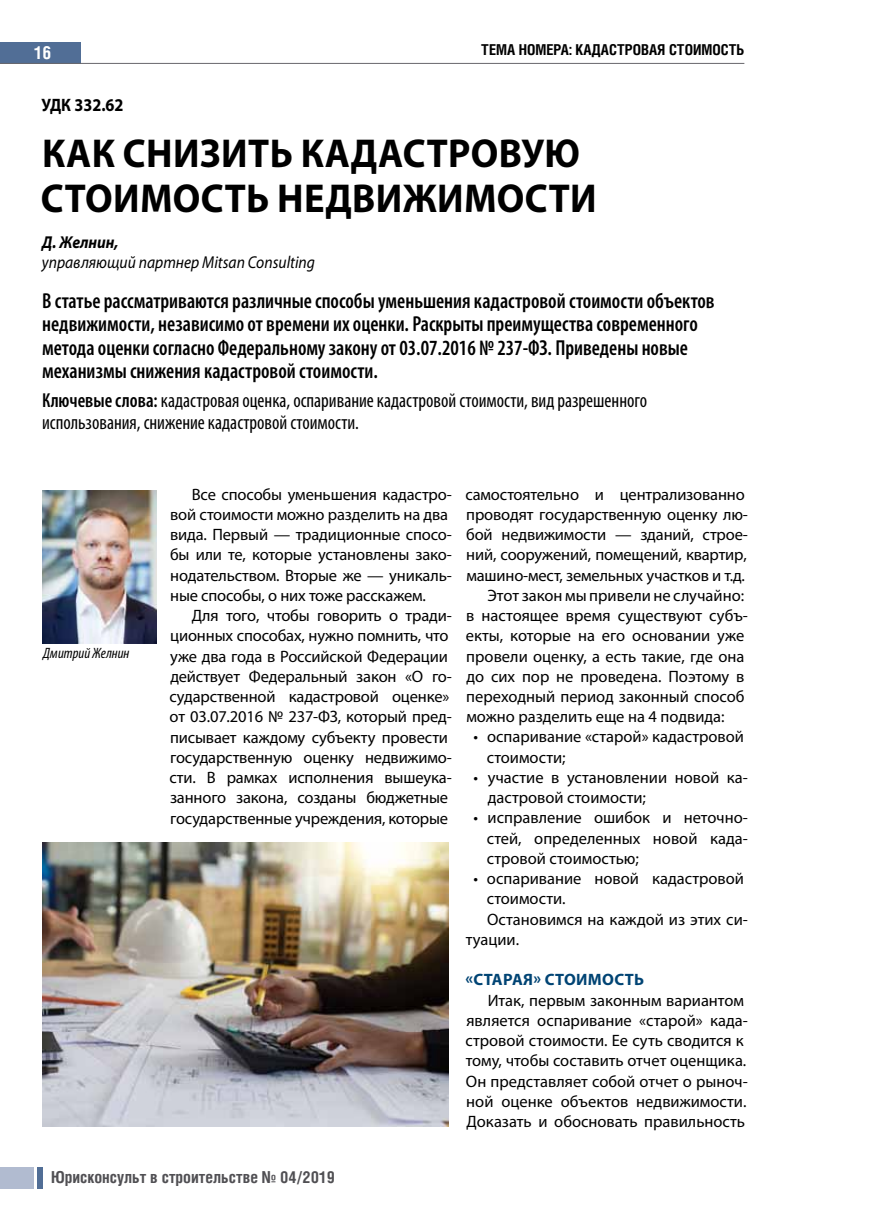
<style>
.page{position:relative;width:872px;height:1212px;background:#fff}
.page>*{position:absolute;margin:0;border:0;box-sizing:border-box;transform-origin:0 0}
.t1{font:700 40.5px/45px "Myriad Pro";letter-spacing:.02em;color:#000;scale:.95 1}
.t2{font:600 condensed 21.75px/23.2px "Myriad Pro";color:#000;scale:.95 1}
.t3{font:condensed 20.25px/22.5px "Myriad Pro";color:#000;scale:.95 1}
.t4{font:700 18px "Myriad Pro";color:#000;scale:.9 1}
.t5{font:700 18px "Helios Cond C";color:#fff}
.t6{font:italic 17.25px "Myriad Pro";color:#000;scale:.9 1}
.t7{font:italic 700 17.25px "Myriad Pro";color:#000;scale:.9 1}
.t8{font:16.5px/20.2px "Myriad Pro";letter-spacing:-.005em;color:#000}
.t9{font:700 16.5px "Helios Cond C";color:#504f53}
.t10{font:700 16.5px "Myriad Pro";letter-spacing:.02em;color:#004474}
.t11{font:700 15px "Helios Cond C";color:#000}
.t12{font:italic condensed 15px "Myriad Pro";color:#000}
.s1{font-weight:600}
</style>
<div class="page">
<div style="left:0;top:43px;width:81px;height:21px;background:#516e96"></div>
<hr style="left:0;top:63px;width:744px;height:1px;background:#68676c">
<div style="left:37px;top:1168px;width:6px;height:21px;background:#516e96"></div>
<div style="left:0;top:1168px;width:33px;height:21px;background:#b1bbd0"></div>
<img style="left:43px;top:490px;width:114px;height:153px">
<img style="left:43px;top:842px;width:406px;height:285px">
<p class="t5" style="left:34px;top:42px;width:19px">16</p>
<p class="t11" style="left:481px;top:40px;width:264px">ТЕМА НОМЕРА: КАДАСТРОВАЯ СТОИМОСТЬ</p>
<p class="t4" style="left:41px;top:93px;width:93px">УДК 332.62</p>
<h1 class="t1" style="left:41px;top:129px;width:587px">Как снизить кадастровую стоимость недвижимости</h1>
<p class="t7" style="left:42px;top:231px;width:86px">Д. Желнин,</p>
<p class="t6" style="left:42px;top:251px;width:305px">управляющий партнер Mitsan Consulting</p>
<p class="t2" style="left:42px;top:289px;width:709px">В статье рассматриваются различные способы уменьшения кадастровой стоимости объектов недвижимости, независимо от времени их оценки. Раскрыты преимущества современного метода оценки согласно Федеральному закону от 03.07.2016 № 237-ФЗ. Приведены новые механизмы снижения кадастровой стоимости.</p>
<p class="t3" style="left:42px;top:389px;width:638px"><span class="s1">Ключевые слова:</span> кадастровая оценка, оспаривание кадастровой стоимости, вид разрешенного использования, снижение кадастровой стоимости.</p>
<p class="t12" style="left:43px;top:644px;width:88px">Дмитрий Желнин</p>
<p class="t8" style="left:170px;top:484px;width:283px;text-indent:22px">Все способы уменьшения кадастро&shy;вой стоимости можно разделить на два вида. Первый — традиционные спосо&shy;бы или те, которые установлены зако&shy;нодательством. Вторые же — уникаль&shy;ные способы, о них тоже расскажем.</p>
<p class="t8" style="left:169px;top:605px;width:284px;text-indent:22px">Для того, чтобы говорить о тради&shy;ционных способах, нужно помнить, что уже два года в Российской Федерации действует Федеральный закон «О го&shy;сударственной кадастровой оценке» от 03.07.2016 № 237-ФЗ, который пред&shy;писывает каждому субъекту провести государственную оценку недвижимо&shy;сти. В рамках исполнения вышеука&shy;занного закона, созданы бюджетные государственные учреждения, которые</p>
<p class="t8" style="left:465px;top:484px;width:281px">самостоятельно и централизованно</p>
<p class="t8" style="left:466px;top:504px;width:283px">проводят государственную оценку лю-</p>
<p class="t8" style="left:466px;top:524px;width:283px">бой недвижимости — зданий, строе-</p>
<p class="t8" style="left:466px;top:544px;width:282px">ний, сооружений, помещений, квартир,</p>
<p class="t8" style="left:466px;top:564px;width:280px">машино-мест, земельных участков и т.д.</p>
<p class="t8" style="left:487px;top:585px;width:258px">Этот закон мы привели не случайно:</p>
<p class="t8" style="left:466px;top:605px;width:283px">в настоящее время существуют субъ-</p>
<p class="t8" style="left:466px;top:625px;width:280px">екты, которые на его основании уже</p>
<p class="t8" style="left:466px;top:645px;width:279px">провели оценку, а есть такие, где она</p>
<p class="t8" style="left:466px;top:666px;width:279px">до сих пор не проведена. Поэтому в</p>
<p class="t8" style="left:466px;top:686px;width:280px">переходный период законный способ</p>
<p class="t8" style="left:466px;top:706px;width:260px">можно разделить еще на 4 подвида:</p>
<p class="t8" style="left:487px;top:726px;width:259px;text-indent:-13px">• оспаривание «старой» кадастровой стоимости;</p>
<p class="t8" style="left:488px;top:767px;width:262px;text-indent:-14px">• участие в установлении новой ка&shy;дастровой стоимости;</p>
<p class="t8" style="left:487px;top:807px;width:263px;text-align:justify;text-indent:-13px">• исправление ошибок и неточно&shy;стей, определенных новой када&shy;стровой стоимостью;</p>
<p class="t8" style="left:473px;top:868px;width:272px">• оспаривание новой кадастровой</p>
<p class="t8" style="left:487px;top:888px;width:80px">стоимости.</p>
<p class="t8" style="left:487px;top:909px;width:262px">Остановимся на каждой из этих си-</p>
<p class="t8" style="left:466px;top:929px;width:55px">туации.</p>
<p class="t10" style="left:465px;top:969px;width:180px">«Старая» стоимость</p>
<p class="t8" style="left:465px;top:990px;width:284px;text-indent:22px">Итак, первым законным вариантом является оспаривание «старой» када&shy;стровой стоимости. Ее суть сводится к тому, чтобы составить отчет оценщика.<br>Он представляет собой отчет о рыноч&shy;ной оценке объектов недвижимости.<br>Доказать и обосновать правильность</p>
<p class="t9" style="left:51px;top:1167px;width:285px">Юрисконсульт в строительстве № 04/2019</p>
</div>
